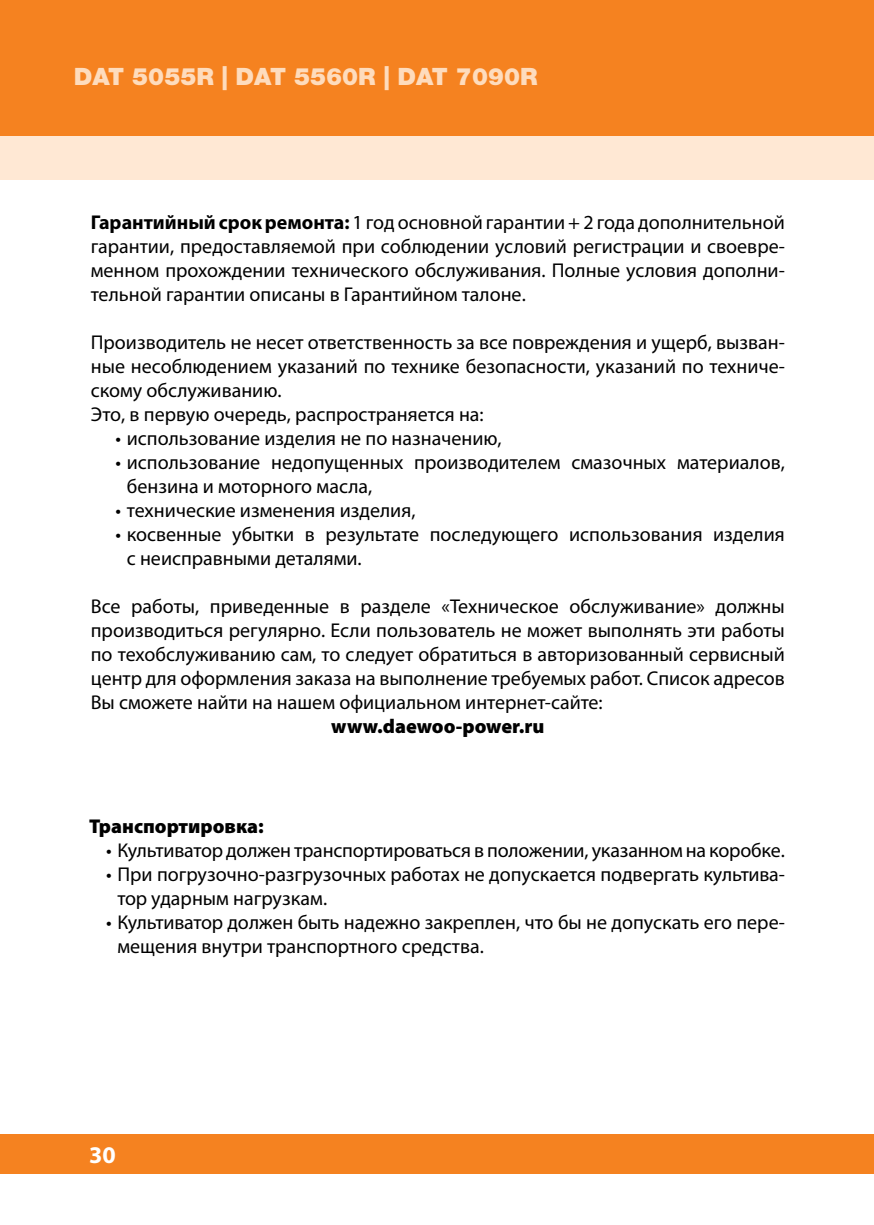
<style>
.page{position:relative;width:874px;height:1225px;background:#fff}
.page>*{position:absolute;margin:0;border:0;box-sizing:border-box;transform-origin:0 0}
.t1{font:900 24px "Helvetica Neue Cyr";color:#fedcbd}
.t2{font:700 24px "Myriad Pro";color:#fff}
.t3{font:20px/24px "Myriad Pro";color:#000}
.t4{font:900 20px "Myriad Pro";color:#000}
.s1{font-weight:700}
</style>
<div class="page">
<div style="left:0;top:0;width:873px;height:136px;background:#f58220"></div>
<div style="left:0;top:1134px;width:873px;height:40px;background:#f58220"></div>
<div style="left:0;top:136px;width:856px;height:44px;background:#ffe8d4"></div>
<div style="left:856px;top:136px;width:17px;height:44px;background:#ffe8d4"></div>
<p class="t1" style="left:74px;top:63px;width:465px">DAT 5055R | DAT 5560R | DAT 7090R</p>
<p class="t3" style="left:91px;top:210px;width:695px;text-align:justify"><span class="s1">Гарантийный срок ремонта:</span> 1 год основной гарантии + 2 года дополнительной гарантии, предоставляемой при соблюдении условий регистрации и своевре&shy;менном прохождении технического обслуживания. Полные условия дополни&shy;тельной гарантии описаны в Гарантийном талоне.</p>
<p class="t3" style="left:91px;top:330px;width:695px">Производитель не несет ответственность за все повреждения и ущерб, вызван&shy;ные несоблюдением указаний по технике безопасности, указаний по техниче&shy;скому обслуживанию.<br>Это, в первую очередь, распространяется на:</p>
<p class="t3" style="left:115px;top:426px;width:387px">• использование изделия не по назначению,</p>
<p class="t3" style="left:127px;top:450px;width:659px;text-indent:-11px">• использование недопущенных производителем смазочных материалов, бензина и моторного масла,</p>
<p class="t3" style="left:115px;top:498px;width:301px">• технические изменения изделия,</p>
<p class="t3" style="left:127px;top:522px;width:659px;text-indent:-11px">• косвенные убытки в результате последующего использования изделия с неисправными деталями.</p>
<p class="t3" style="left:91px;top:594px;width:695px;text-align:justify">Все работы, приведенные в разделе «Техническое обслуживание» должны производиться регулярно. Если пользователь не может выполнять эти работы по техобслуживанию сам, то следует обратиться в авторизованный сервисный центр для оформления заказа на выполнение требуемых работ. Список адресов Вы сможете найти на нашем официальном интернет-сайте:</p>
<p class="t4" style="left:331px;top:713px;width:214px">www.daewoo-power.ru</p>
<p class="t4" style="left:89px;top:813px;width:176px">Транспортировка:</p>
<p class="t3" style="left:106px;top:838px;width:680px">• Культиватор должен транспортироваться в положении, указанном на коробке.</p>
<p class="t3" style="left:117px;top:862px;width:668px;text-indent:-11px">• При погрузочно-разгрузочных работах не допускается подвергать культива&shy;тор ударным нагрузкам.</p>
<p class="t3" style="left:117px;top:910px;width:668px;text-indent:-11px">• Культиватор должен быть надежно закреплен, что бы не допускать его пере&shy;мещения внутри транспортного средства.</p>
<p class="t2" style="left:89px;top:1139px;width:28px">30</p>
</div>
